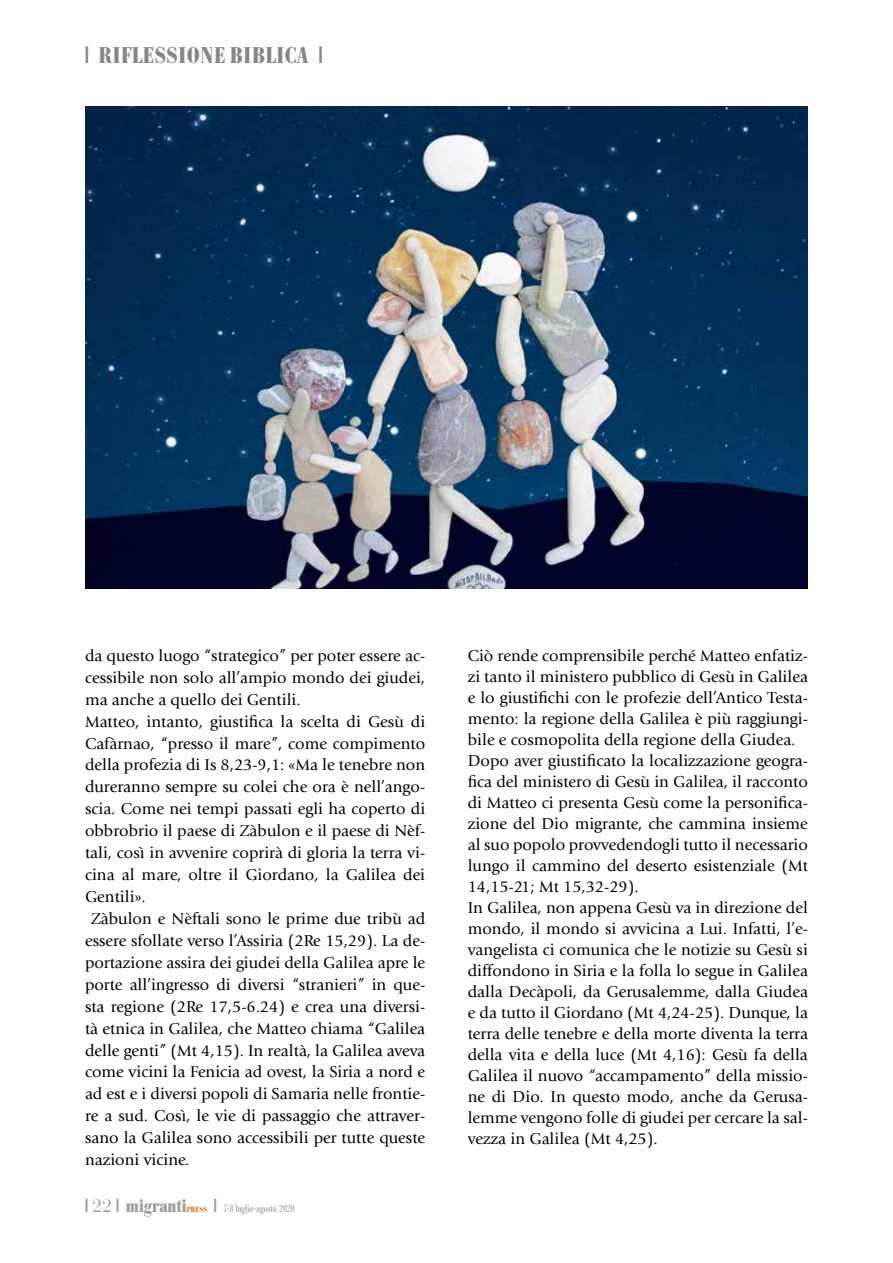
<style>
.page{position:relative;width:893px;height:1263px;background:#fff}
.page>*{position:absolute;margin:0;border:0;box-sizing:border-box;transform-origin:0 0}
.t1{font:700 condensed 22.5px "Bodoni BE";letter-spacing:.04em;color:#878787}
.t2{font:700 condensed 18px "Bodoni BE";color:#9d9d9c}
.t3{font:16.5px/21px "Giovanni";color:#000}
.t4{font:condensed 10.5px "Bodoni BE";color:#9d9d9c}
.t5{font:700 condensed 7.5px "Bodoni BE";letter-spacing:.04em;color:#e76d23}
.s1{font-family:"False Positive BRK";font-weight:400;font-stretch:normal}
.s2{font-family:"Bauer Bodoni Std";font-weight:400;font-stretch:normal}
.s3{font-family:"False Positive BRK";font-stretch:normal;font-size:18px}
</style>
<div class="page">
<img style="left:85px;top:106px;width:723px;height:483px">
<h1 class="t1" style="left:85px;top:43px;width:239px"><span class="s1">1</span> RIFLESSIONE BIBLICA <span class="s1">1</span></h1>
<p class="t3" style="left:85px;top:645px;width:342px">da questo luogo “strategico” per poter essere ac-</p>
<p class="t3" style="left:85px;top:667px;width:342px">cessibile non solo all’ampio mondo dei giudei,</p>
<p class="t3" style="left:85px;top:689px;width:217px">ma anche a quello dei Gentili.</p>
<p class="t3" style="left:85px;top:711px;width:342px">Matteo, intanto, giustifica la scelta di Gesù di</p>
<p class="t3" style="left:85px;top:733px;width:342px">Cafàrnao, “presso il mare”, come compimento</p>
<p class="t3" style="left:85px;top:755px;width:342px">della profezia di Is 8,23-9,1: «Ma le tenebre non</p>
<p class="t3" style="left:85px;top:777px;width:342px">dureranno sempre su colei che ora è nell’ango-</p>
<p class="t3" style="left:85px;top:798px;width:342px">scia. Come nei tempi passati egli ha coperto di</p>
<p class="t3" style="left:85px;top:820px;width:342px">obbrobrio il paese di Zàbulon e il paese di Nèf-</p>
<p class="t3" style="left:85px;top:842px;width:342px">tali, così in avvenire coprirà di gloria la terra vi-</p>
<p class="t3" style="left:85px;top:864px;width:342px">cina al mare, oltre il Giordano, la Galilea dei</p>
<p class="t3" style="left:85px;top:886px;width:62px">Gentili».</p>
<p class="t3" style="left:91px;top:908px;width:336px">Zàbulon e Nèftali sono le prime due tribù ad</p>
<p class="t3" style="left:85px;top:930px;width:342px">essere sfollate verso l’Assiria (2Re 15,29). La de-</p>
<p class="t3" style="left:85px;top:952px;width:342px">portazione assira dei giudei della Galilea apre le</p>
<p class="t3" style="left:85px;top:974px;width:342px">porte all’ingresso di diversi “stranieri” in que-</p>
<p class="t3" style="left:85px;top:996px;width:342px">sta regione (2Re 17,5-6.24) e crea una diversi-</p>
<p class="t3" style="left:85px;top:1018px;width:342px">tà etnica in Galilea, che Matteo chiama “Galilea</p>
<p class="t3" style="left:85px;top:1040px;width:342px">delle genti” (Mt 4,15). In realtà, la Galilea aveva</p>
<p class="t3" style="left:85px;top:1062px;width:342px">come vicini la Fenicia ad ovest, la Siria a nord e</p>
<p class="t3" style="left:85px;top:1084px;width:342px">ad est e i diversi popoli di Samaria nelle frontie-</p>
<p class="t3" style="left:85px;top:1105px;width:342px">re a sud. Così, le vie di passaggio che attraver-</p>
<p class="t3" style="left:85px;top:1127px;width:342px">sano la Galilea sono accessibili per tutte queste</p>
<p class="t3" style="left:85px;top:1149px;width:106px">nazioni vicine.</p>
<p class="t2" style="left:85px;top:1196px;width:103px"><span class="s1">1</span> <span class="s2">22</span> <span class="s1">1</span> migranti</p>
<p class="t5" style="left:187px;top:1205px;width:22px">PRESS</p>
<p class="t4" style="left:214px;top:1203px;width:82px"><span class="s3">1</span> 7-8 luglio-agosto 2020</p>
<p class="t3" style="left:468px;top:645px;width:342px">Ciò rende comprensibile perché Matteo enfatiz&shy;zi tanto il ministero pubblico di Gesù in Galilea e lo giustifichi con le profezie dell’Antico Testa&shy;mento: la regione della Galilea è più raggiungi&shy;bile e cosmopolita della regione della Giudea.<br>Dopo aver giustificato la localizzazione geogra&shy;fica del ministero di Gesù in Galilea, il racconto di Matteo ci presenta Gesù come la personifica&shy;zione del Dio migrante, che cammina insieme al suo popolo provvedendogli tutto il necessario lungo il cammino del deserto esistenziale (Mt 14,15-21; Mt 15,32-29).<br>In Galilea, non appena Gesù va in direzione del mondo, il mondo si avvicina a Lui. Infatti, l’e&shy;vangelista ci comunica che le notizie su Gesù si diffondono in Siria e la folla lo segue in Galilea dalla Decàpoli, da Gerusalemme, dalla Giudea e da tutto il Giordano (Mt 4,24-25). Dunque, la terra delle tenebre e della morte diventa la terra della vita e della luce (Mt 4,16): Gesù fa della Galilea il nuovo “accampamento” della missio&shy;ne di Dio. In questo modo, anche da Gerusa&shy;lemme vengono folle di giudei per cercare la sal&shy;vezza in Galilea (Mt 4,25).</p>
</div>
